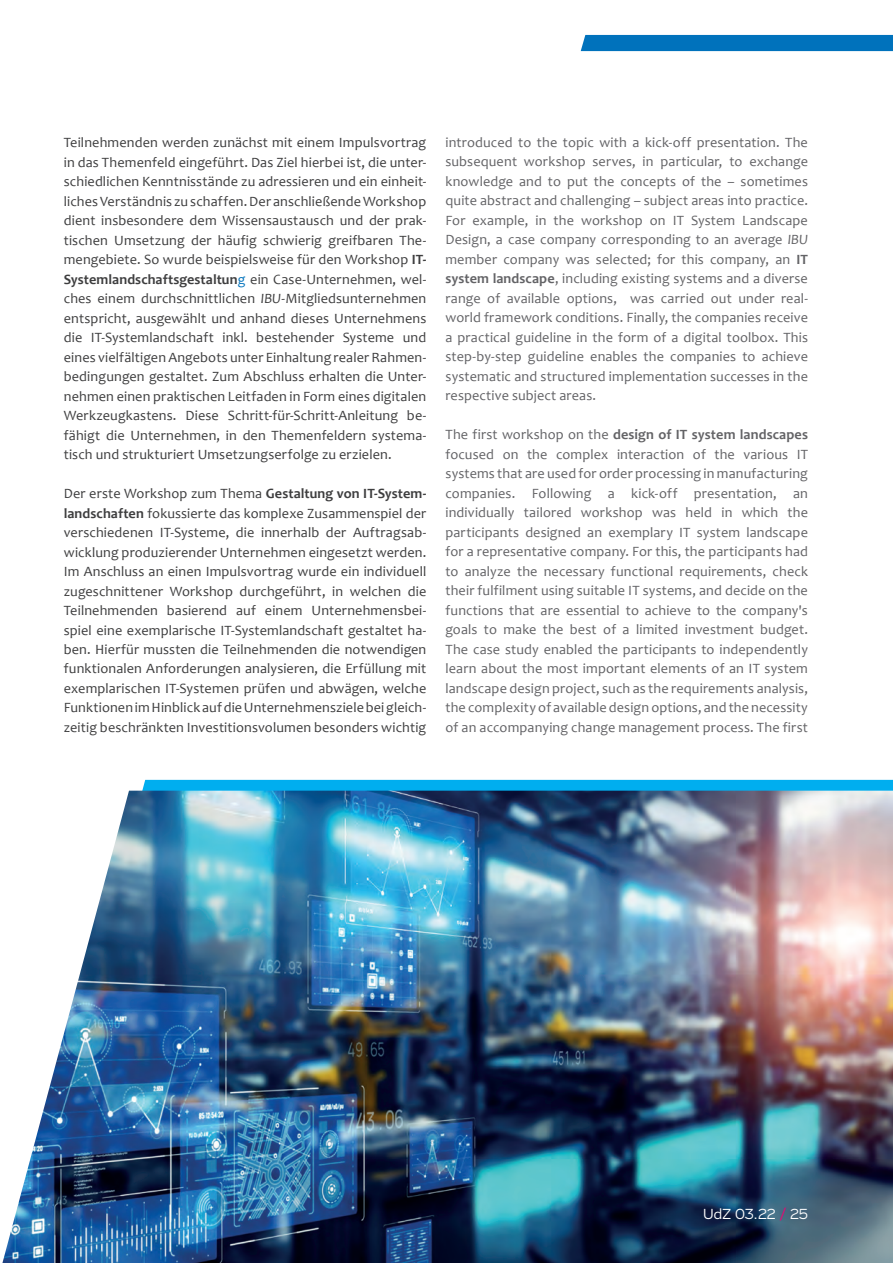
<style>
.page{position:relative;width:893px;height:1263px;background:#fff}
.page>*{position:absolute;margin:0;border:0;box-sizing:border-box;transform-origin:0 0}
.t1{font:15px "Vito";letter-spacing:-.005em;color:#fff}
.t2{font:14.25px/19.5px "Candara";letter-spacing:.01em;color:#3e3e3f;text-align:justify}
.t3{font:14.25px/19.5px "Candara";letter-spacing:.01em;color:#636366;text-align:justify}
.s1{font-weight:700}
.s2{color:#0072bc}
.s3{font-style:italic}
.s4{color:#ed0372}
</style>
<div class="page">
<div style="left:581px;top:35px;width:312px;height:16px;background:#0072bc"></div>
<svg style="left:129px;top:780px;width:764px;height:11px;background:#07adec"></svg>
<img style="left:2px;top:791px;width:891px;height:472px">
<p class="t2" style="left:64px;top:133px;width:364px">Teilnehmenden werden zunächst mit einem Impulsvortrag in das Themenfeld eingeführt. Das Ziel hierbei ist, die unter&shy;schiedlichen Kenntnisstände zu adressieren und ein einheit&shy;liches Verständnis zu schaffen. Der anschließende Workshop dient insbesondere dem Wissensaustausch und der prak&shy;tischen Umsetzung der häufig schwierig greifbaren The&shy;mengebiete. So wurde beispielsweise für den Workshop <span class="s1">IT-Systemlandschaftsgestaltun</span><span class="s2">g</span> ein Case-Unternehmen, wel&shy;ches einem durchschnittlichen <span class="s3">IBU</span>-Mitgliedsunternehmen entspricht, ausgewählt und anhand dieses Unternehmens die IT-Systemlandschaft inkl. bestehender Systeme und eines vielfältigen Angebots unter Einhaltung realer Rahmen&shy;bedingungen gestaltet. Zum Abschluss erhalten die Unter&shy;nehmen einen praktischen Leitfaden in Form eines digitalen Werkzeugkastens. Diese Schritt-für-Schritt-Anleitung be&shy;fähigt die Unternehmen, in den Themenfeldern systema&shy;tisch und strukturiert Umsetzungserfolge zu erzielen.</p>
<p class="t2" style="left:64px;top:483px;width:364px">Der erste Workshop zum Thema <span class="s1">Gestaltung von IT-System&shy;landschaften</span> fokussierte das komplexe Zusammenspiel der verschiedenen IT-Systeme, die innerhalb der Auftragsab&shy;wicklung produzierender Unternehmen eingesetzt werden.<br>Im Anschluss an einen Impulsvortrag wurde ein individuell zugeschnittener Workshop durchgeführt, in welchen die Teilnehmenden basierend auf einem Unternehmensbei&shy;spiel eine exemplarische IT-Systemlandschaft gestaltet ha&shy;ben. Hierfür mussten die Teilnehmenden die notwendigen funktionalen Anforderungen analysieren, die Erfüllung mit exemplarischen IT-Systemen prüfen und abwägen, welche Funktionen im Hinblick auf die Unternehmensziele bei gleich&shy;zeitig beschränkten Investitionsvolumen besonders wichtig</p>
<p class="t3" style="left:445px;top:132px;width:364px">introduced to the topic with a kick-off presentation. The subsequent workshop serves, in particular, to exchange knowledge and to put the concepts of the – sometimes quite abstract and challenging – subject areas into practice.<br>For example, in the workshop on IT System Landscape Design, a case company corresponding to an average <span class="s3">IBU </span>member company was selected; for this company, an <span class="s1">IT system landscape</span>, including existing systems and a diverse range of available options, was carried out under real&shy;world framework conditions. Finally, the companies receive a practical guideline in the form of a digital toolbox. This step-by-step guideline enables the companies to achieve systematic and structured implementation successes in the respective subject areas.</p>
<p class="t3" style="left:445px;top:425px;width:364px">The first workshop on the <span class="s1">design of IT system landscapes </span>focused on the complex interaction of the various IT systems that are used for order processing in manufacturing companies. Following a kick-off presentation, an individually tailored workshop was held in which the participants designed an exemplary IT system landscape for a representative company. For this, the participants had to analyze the necessary functional requirements, check their fulfilment using suitable IT systems, and decide on the functions that are essential to achieve to the company's goals to make the best of a limited investment budget.<br>The case study enabled the participants to independently learn about the most important elements of an IT system landscape design project, such as the requirements analysis, the complexity of available design options, and the necessity of an accompanying change management process. The first</p>
<p class="t1" style="left:703px;top:1205px;width:106px">UdZ 03.22 <span class="s4">/</span> 25</p>
</div>
